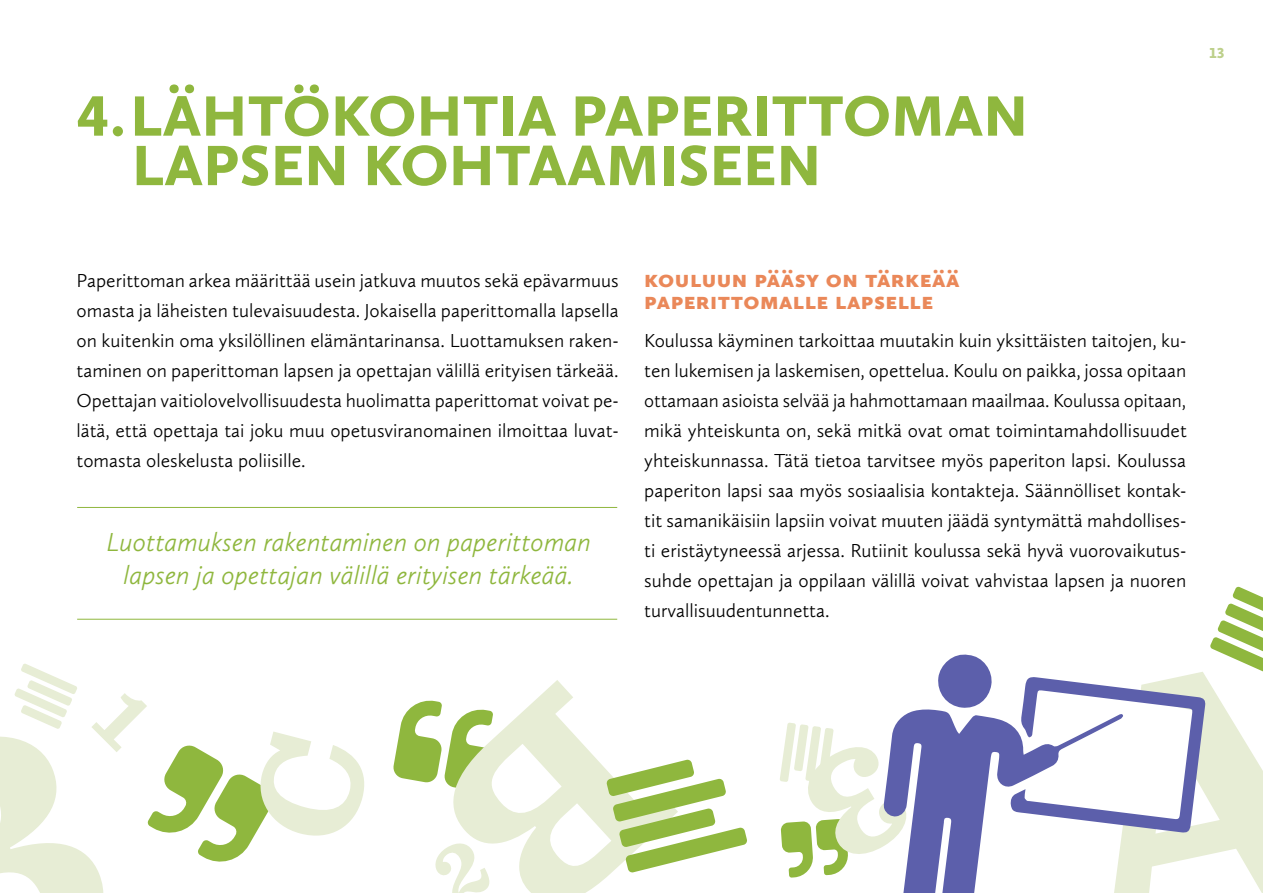
<style>
.page{position:relative;width:1263px;height:893px;background:#fff}
.page>*{position:absolute;margin:0;border:0;box-sizing:border-box;transform-origin:0 0}
.t1{font:900 58.8px/49.5px "Calluna Sans";letter-spacing:.015em;color:#8fb73e}
.t2{font:italic 300 27px/33px "Calluna Sans";color:#8fb73e;text-align:center}
.t3{font:900 24.75px/22.5px "Calluna Sans";letter-spacing:.02em;color:#ea8859}
.t4{font:300 19.5px/30px "Calluna Sans";color:#000;text-align:justify}
.t5{font:900 15px "Calluna Sans";color:#bdd08b}
</style>
<div class="page">
<hr style="left:77px;top:507px;width:540px;height:1px;background:#8fb73e">
<hr style="left:77px;top:619px;width:540px;height:1px;background:#8fb73e">
<svg style="left:393px;top:700px;width:53px;height:83px"></svg>
<svg style="left:435px;top:848px;width:11px;height:28px"></svg>
<svg style="left:446px;top:680px;width:165px;height:213px;fill:#e7edd5"></svg>
<svg style="left:606px;top:759px;width:141px;height:114px"></svg>
<svg style="left:0;top:664px;width:364px;height:229px"></svg>
<svg style="left:780px;top:586px;width:483px;height:307px"></svg>
<h1 class="t1" style="left:132px;top:90px;width:897px;text-indent:-55px">4.LÄHTÖKOHTIA PAPERITTOMAN<br>LAPSEN KOHTAAMISEEN</h1>
<p class="t5" style="left:1209px;top:44px;width:17px">13</p>
<p class="t4" style="left:77px;top:265px;width:544px">Paperittoman arkea määrittää usein jatkuva muutos sekä epävarmuus omasta ja läheisten tulevaisuudesta. Jokaisella paperittomalla lapsella on kuitenkin oma yksilöllinen elämäntarinansa. Luottamuksen raken&shy;taminen on paperittoman lapsen ja opettajan välillä erityisen tärkeää.<br>Opettajan vaitiolovelvollisuudesta huolimatta paperittomat voivat pe&shy;lätä, että opettaja tai joku muu opetusviranomainen ilmoittaa luvat&shy;tomasta oleskelusta poliisille.</p>
<h2 class="t2" style="left:106px;top:525px;width:486px">Luottamuksen rakentaminen on paperittoman lapsen ja opettajan välillä erityisen tärkeää.</h2>
<p class="t3" style="left:644px;top:267px;width:317px">kouluun pääsy on tärkeää paperittomalle lapselle</p>
<p class="t4" style="left:644px;top:325px;width:544px">Koulussa käyminen tarkoittaa muutakin kuin yksittäisten taitojen, ku&shy;ten lukemisen ja laskemisen, opettelua. Koulu on paikka, jossa opitaan ottamaan asioista selvää ja hahmottamaan maailmaa. Koulussa opitaan, mikä yhteiskunta on, sekä mitkä ovat omat toimintamahdollisuudet yhteiskunnassa. Tätä tietoa tarvitsee myös paperiton lapsi. Koulussa paperiton lapsi saa myös sosiaalisia kontakteja. Säännölliset kontak&shy;tit samanikäisiin lapsiin voivat muuten jäädä syntymättä mahdollises&shy;ti eristäytyneessä arjessa. Rutiinit koulussa sekä hyvä vuorovaikutus&shy;suhde opettajan ja oppilaan välillä voivat vahvistaa lapsen ja nuoren turvallisuudentunnetta.</p>
</div>
